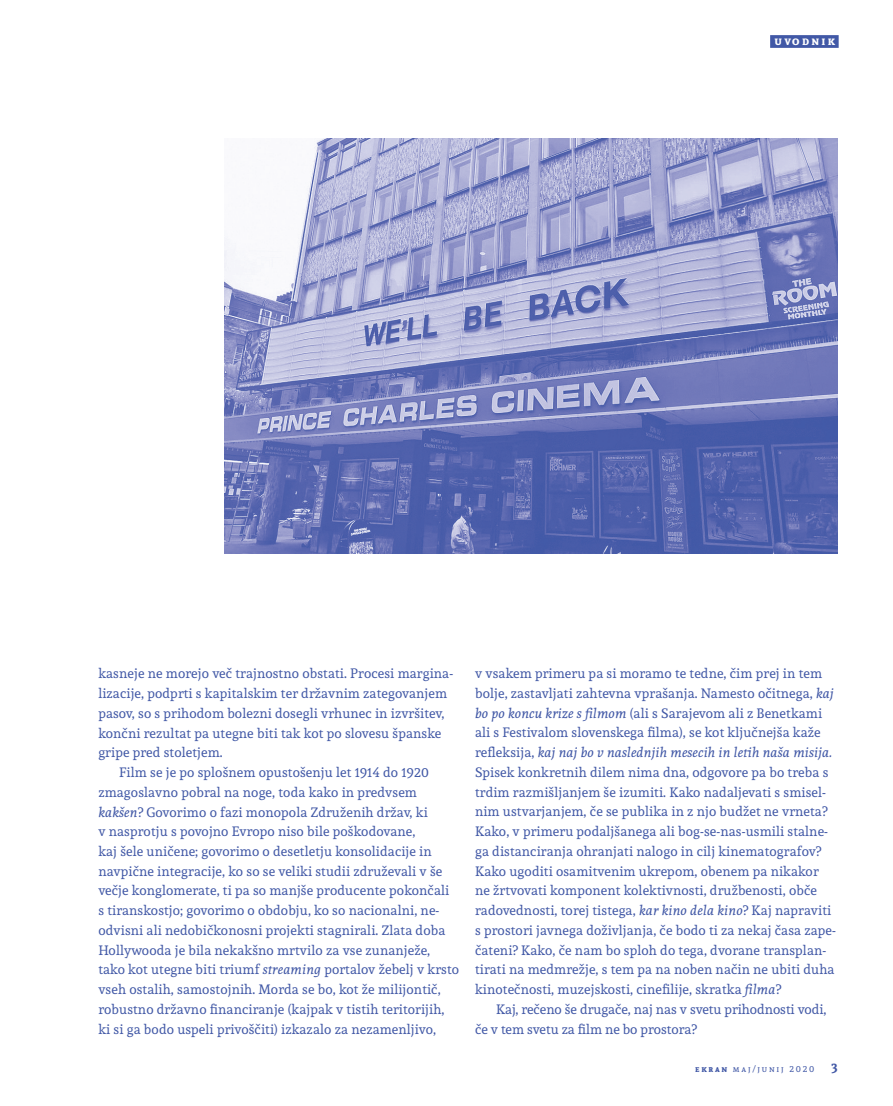
<style>
.page{position:relative;width:893px;height:1106px;background:#fff}
.page>*{position:absolute;margin:0;border:0;box-sizing:border-box;transform-origin:0 0}
.t1{font:13.5px/19.8px "Andada";letter-spacing:.01em;color:#4158a6}
.t2{font:700 12.75px "Andada SC";color:#4158a6}
.t3{font:700 12px "Andada SC";letter-spacing:.2em;color:#fff}
.t4{font:9px "Andada SC";letter-spacing:.2em;color:#4158a6}
.s1{font-style:italic}
.s2{font-weight:700}
</style>
<div class="page">
<img style="left:224px;top:139px;width:614px;height:414px">
<div style="left:770px;top:35px;width:69px;height:13px;background:#4158a6"></div>
<p class="t3" style="left:774px;top:32px;width:62px">uvodnik</p>
<p class="t1" style="left:98px;top:663px;width:356px">kasneje ne morejo več trajnostno obstati. Procesi margina-</p>
<p class="t1" style="left:98px;top:683px;width:350px">lizacije, podprti s kapitalskim ter državnim zategovanjem</p>
<p class="t1" style="left:98px;top:703px;width:348px">pasov, so s prihodom bolezni dosegli vrhunec in izvršitev,</p>
<p class="t1" style="left:98px;top:722px;width:344px">končni rezultat pa utegne biti tak kot po slovesu španske</p>
<p class="t1" style="left:98px;top:742px;width:126px">gripe pred stoletjem.</p>
<p class="t1" style="left:119px;top:762px;width:311px">Film se je po splošnem opustošenju let 1914 do 1920</p>
<p class="t1" style="left:98px;top:782px;width:320px">zmagoslavno pobral na noge, toda kako in predvsem</p>
<p class="t1" style="left:98px;top:801px;width:331px"><span class="s1">kakšen</span>? Govorimo o fazi monopola Združenih držav, ki</p>
<p class="t1" style="left:98px;top:821px;width:319px">v nasprotju s povojno Evropo niso bile poškodovane,</p>
<p class="t1" style="left:98px;top:841px;width:335px">kaj šele uničene; govorimo o desetletju konsolidacije in</p>
<p class="t1" style="left:98px;top:861px;width:346px">navpične integracije, ko so se veliki studii združevali v še</p>
<p class="t1" style="left:98px;top:880px;width:352px">večje konglomerate, ti pa so manjše producente pokončali</p>
<p class="t1" style="left:98px;top:900px;width:343px">s tiranskostjo; govorimo o obdobju, ko so nacionalni, ne-</p>
<p class="t1" style="left:98px;top:920px;width:349px">odvisni ali nedobičkonosni projekti stagnirali. Zlata doba</p>
<p class="t1" style="left:98px;top:940px;width:333px">Hollywooda je bila nekakšno mrtvilo za vse zunanježe,</p>
<p class="t1" style="left:98px;top:959px;width:362px">tako kot utegne biti triumf <span class="s1">streaming</span> portalov žebelj v krsto</p>
<p class="t1" style="left:98px;top:979px;width:344px">vseh ostalih, samostojnih. Morda se bo, kot že milijontič,</p>
<p class="t1" style="left:98px;top:999px;width:348px">robustno državno financiranje (kajpak v tistih teritorijih,</p>
<p class="t1" style="left:98px;top:1018px;width:339px">ki si ga bodo uspeli privoščiti) izkazalo za nezamenljivo,</p>
<p class="t1" style="left:475px;top:663px;width:362px">v vsakem primeru pa si moramo te tedne, čim prej in tem bolje, zastavljati zahtevna vprašanja. Namesto očitnega, <span class="s1">kaj bo po koncu krize s filmom</span> (ali s Sarajevom ali z Benetkami ali s Festivalom slovenskega filma), se kot ključnejša kaže refleksija, <span class="s1">kaj naj bo v naslednjih mesecih in letih naša misija.<br></span>Spisek konkretnih dilem nima dna, odgovore pa bo treba s trdim razmišljanjem še izumiti. Kako nadaljevati s smisel&shy;nim ustvarjanjem, če se publika in z njo budžet ne vrneta?<br>Kako, v primeru podaljšanega ali bog-se-nas-usmili stalne&shy;ga distanciranja ohranjati nalogo in cilj kinematografov?<br>Kako ugoditi osamitvenim ukrepom, obenem pa nikakor ne žrtvovati komponent kolektivnosti, družbenosti, obče radovednosti, torej tistega, <span class="s1">kar kino dela kino</span>? Kaj napraviti s prostori javnega doživljanja, če bodo ti za nekaj časa zape&shy;čateni? Kako, če nam bo sploh do tega, dvorane transplan&shy;tirati na medmrežje, s tem pa na noben način ne ubiti duha kinotečnosti, muzejskosti, cinefilije, skratka <span class="s1">filma</span>?</p>
<p class="t1" style="left:475px;top:999px;width:353px;text-indent:21px">Kaj, rečeno še drugače, naj nas v svetu prihodnosti vodi, če v tem svetu za film ne bo prostora?</p>
<p class="t4" style="left:695px;top:1063px;width:121px"><span class="s2">ekran</span> maj/junij 2020</p>
<p class="t2" style="left:832px;top:1058px;width:8px">3</p>
</div>
